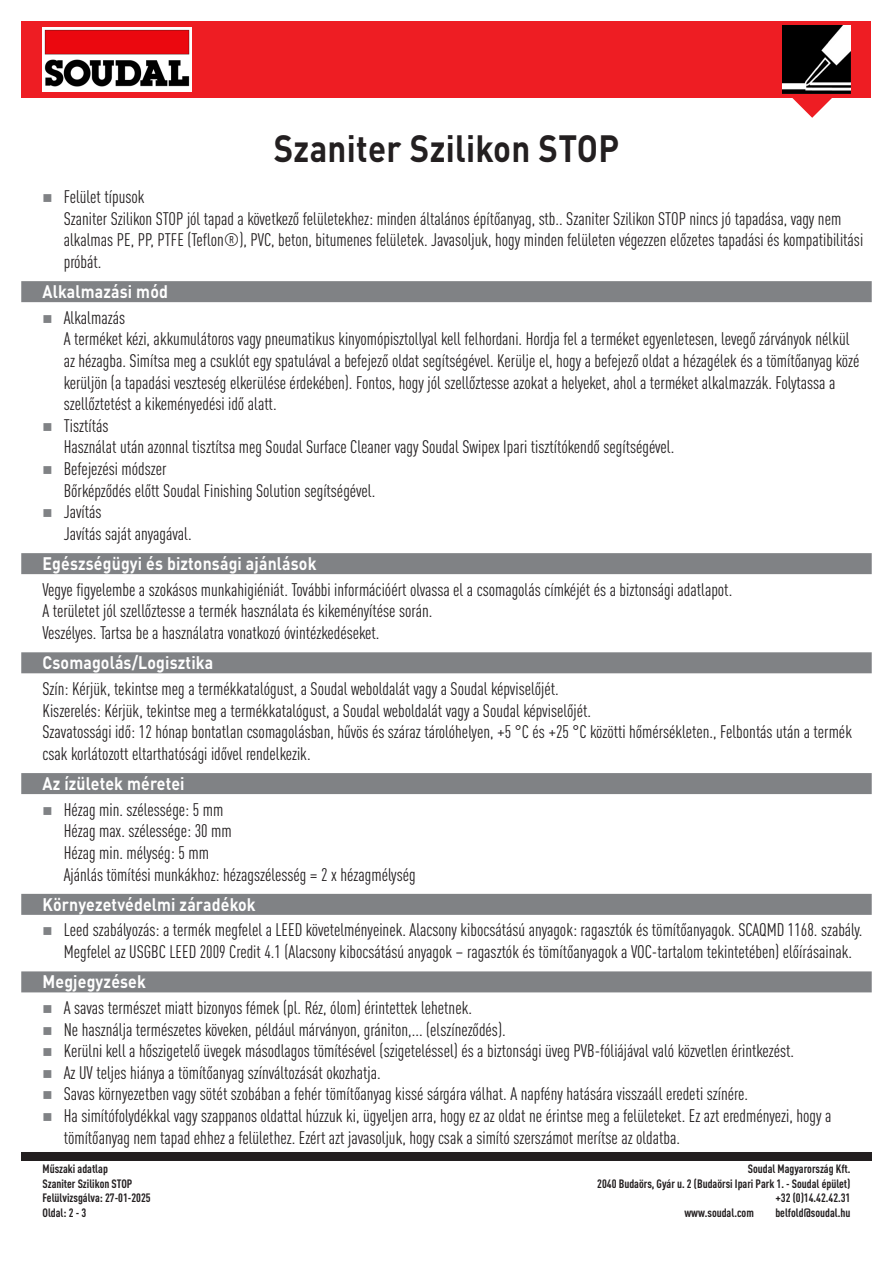
<style>
.page{position:relative;width:893px;height:1263px;background:#fff}
.page>*{position:absolute;margin:0;border:0;box-sizing:border-box;transform-origin:0 0}
.t1{font:700 37.5px "DIN Pro";letter-spacing:.01em;color:#231f20;scale:.88 1}
.Body_tekst{font:condensed 18px/21.6px "DIN Pro";color:#231f20}
.Labels{font:700 18px "DIN Pro";letter-spacing:.01em;color:#fff;scale:.88 1}
.Disclaimer{font:700 condensed 12px "DIN Pro";color:#231f20}
</style>
<div class="page">
<div style="left:21px;top:1152px;width:851px;height:9px;background:#231f20"></div>
<div style="left:21px;top:21px;width:850px;height:77px;background:#ee1d23"></div>
<svg style="left:792px;top:98px;width:40px;height:20px"></svg>
<img style="left:43px;top:27px;width:149px;height:65px">
<img style="left:782px;top:26px;width:68px;height:68px">
<div style="left:21px;top:281px;width:851px;height:21px;background:#808285"></div>
<div style="left:21px;top:553px;width:851px;height:21px;background:#808285"></div>
<div style="left:21px;top:652px;width:851px;height:21px;background:#808285"></div>
<div style="left:21px;top:773px;width:851px;height:21px;background:#808285"></div>
<div style="left:21px;top:894px;width:851px;height:21px;background:#808285"></div>
<div style="left:21px;top:971px;width:851px;height:21px;background:#808285"></div>
<p class="t1" style="left:274px;top:117px;width:394px">Szaniter Szilikon STOP</p>
<p class="Body_tekst" style="left:64px;top:185px;width:801px">Felület típusok<br>Szaniter Szilikon STOP jól tapad a következő felületekhez: minden általános építőanyag, stb.. Szaniter Szilikon STOP nincs jó tapadása, vagy nem alkalmas PE, PP, PTFE (Teflon®), PVC, beton, bitumenes felületek. Javasoljuk, hogy minden felületen végezzen előzetes tapadási és kompatibilitási próbát.</p>
<p class="Labels" style="left:43px;top:276px;width:144px">Alkalmazási mód</p>
<p class="Body_tekst" style="left:64px;top:305px;width:797px">Alkalmazás<br>A terméket kézi, akkumulátoros vagy pneumatikus kinyomópisztollyal kell felhordani. Hordja fel a terméket egyenletesen, levegő zárványok nélkül az hézagba. Simítsa meg a csuklót egy spatulával a befejező oldat segítségével. Kerülje el, hogy a befejező oldat a hézagélek és a tömítőanyag közé kerüljön (a tapadási veszteség elkerülése érdekében). Fontos, hogy jól szellőztesse azokat a helyeket, ahol a terméket alkalmazzák. Folytassa a szellőztetést a kikeményedési idő alatt.</p>
<p class="Body_tekst" style="left:64px;top:413px;width:612px">Tisztítás<br>Használat után azonnal tisztítsa meg Soudal Surface Cleaner vagy Soudal Swipex Ipari tisztítókendő segítségével.</p>
<p class="Body_tekst" style="left:64px;top:457px;width:313px">Befejezési módszer<br>Bőrképződés előtt Soudal Finishing Solution segítségével.</p>
<p class="Body_tekst" style="left:64px;top:500px;width:129px">Javítás<br>Javítás saját anyagával.</p>
<p class="Labels" style="left:43px;top:548px;width:313px">Egészségügyi és biztonsági ajánlások</p>
<p class="Body_tekst" style="left:43px;top:577px;width:691px">Vegye figyelembe a szokásos munkahigiéniát. További információért olvassa el a csomagolás címkéjét és a biztonsági adatlapot.</p>
<p class="Body_tekst" style="left:43px;top:599px;width:391px">A területet jól szellőztesse a termék használata és kikeményítése során.</p>
<p class="Body_tekst" style="left:43px;top:621px;width:338px">Veszélyes. Tartsa be a használatra vonatkozó óvintézkedéseket.</p>
<p class="Labels" style="left:43px;top:647px;width:195px">Csomagolás/Logisztika</p>
<p class="Body_tekst" style="left:43px;top:677px;width:811px">Szín: Kérjük, tekintse meg a termékkatalógust, a Soudal weboldalát vagy a Soudal képviselőjét.<br>Kiszerelés: Kérjük, tekintse meg a termékkatalógust, a Soudal weboldalát vagy a Soudal képviselőjét.<br>Szavatossági idő: 12 hónap bontatlan csomagolásban, hűvös és száraz tárolóhelyen, +5 °C és +25 °C közötti hőmérsékleten., Felbontás után a termék csak korlátozott eltarthatósági idővel rendelkezik.</p>
<p class="Labels" style="left:43px;top:768px;width:163px">Az ízületek méretei</p>
<p class="Body_tekst" style="left:64px;top:797px;width:353px">Hézag min. szélessége: 5 mm<br>Hézag max. szélessége: 30 mm<br>Hézag min. mélység: 5 mm<br>Ajánlás tömítési munkákhoz: hézagszélesség = 2 x hézagmélység</p>
<p class="Labels" style="left:43px;top:889px;width:244px">Környezetvédelmi záradékok</p>
<p class="Body_tekst" style="left:64px;top:918px;width:800px">Leed szabályozás: a termék megfelel a LEED követelményeinek. Alacsony kibocsátású anyagok: ragasztók és tömítőanyagok. SCAQMD 1168. szabály.<br>Megfelel az USGBC LEED 2009 Credit 4.1 (Alacsony kibocsátású anyagok – ragasztók és tömítőanyagok a VOC-tartalom tekintetében) előírásainak.</p>
<p class="Labels" style="left:43px;top:967px;width:119px">Megjegyzések</p>
<p class="Body_tekst" style="left:64px;top:996px;width:410px">A savas természet miatt bizonyos fémek (pl. Réz, ólom) érintettek lehetnek.</p>
<p class="Body_tekst" style="left:64px;top:1017px;width:443px">Ne használja természetes köveken, például márványon, grániton,... (elszíneződés).</p>
<p class="Body_tekst" style="left:64px;top:1039px;width:732px">Kerülni kell a hőszigetelő üvegek másodlagos tömítésével (szigeteléssel) és a biztonsági üveg PVB-fóliájával való közvetlen érintkezést.</p>
<p class="Body_tekst" style="left:64px;top:1060px;width:318px">Az UV teljes hiánya a tömítőanyag színváltozását okozhatja.</p>
<p class="Body_tekst" style="left:64px;top:1082px;width:686px">Savas környezetben vagy sötét szobában a fehér tömítőanyag kissé sárgára válhat. A napfény hatására visszaáll eredeti színére.</p>
<p class="Body_tekst" style="left:64px;top:1104px;width:769px">Ha simítófolydékkal vagy szappanos oldattal húzzuk ki, ügyeljen arra, hogy ez az oldat ne érintse meg a felületeket. Ez azt eredményezi, hogy a tömítőanyag nem tapad ehhez a felülethez. Ezért azt javasoljuk, hogy csak a simító szerszámot merítse az oldatba.</p>
<p class="Disclaimer" style="left:43px;top:1160px;width:67px">Műszaki adatlap</p>
<p class="Disclaimer" style="left:43px;top:1174px;width:91px">Szaniter Szilikon STOP</p>
<p class="Disclaimer" style="left:43px;top:1189px;width:110px">Felülvizsgálva: 27-01-2025</p>
<p class="Disclaimer" style="left:43px;top:1203px;width:45px">Oldal: 2 - 3</p>
<p class="Disclaimer" style="left:748px;top:1160px;width:104px">Soudal Magyarország Kft.</p>
<p class="Disclaimer" style="left:597px;top:1174px;width:255px">2040 Budaörs, Gyár u. 2 (Budaörsi Ipari Park 1. - Soudal épület)</p>
<p class="Disclaimer" style="left:775px;top:1189px;width:77px">+32 (0)14.42.42.31</p>
<p class="Disclaimer" style="left:684px;top:1203px;width:71px">www.soudal.com</p>
<p class="Disclaimer" style="left:775px;top:1203px;width:77px">belfold@soudal.hu</p>
</div>
